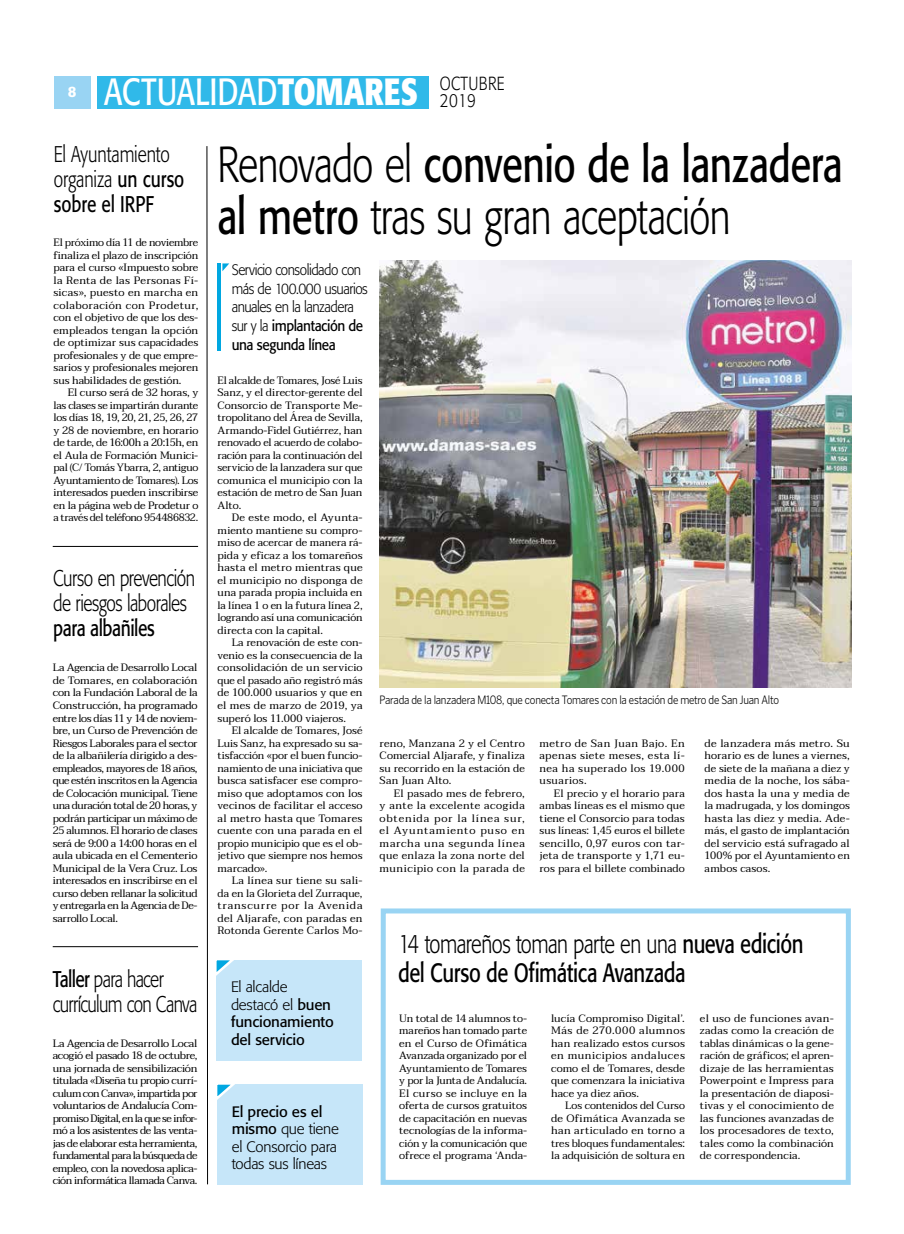
<style>
.page{position:relative;width:904px;height:1234px;background:#fff}
.page>*{position:absolute;margin:0;border:0;box-sizing:border-box;transform-origin:0 0}
.t1{font:300 50px/52.5px "Formata";letter-spacing:-.015em;color:#000;scale:.77 1}
.t2{font:37.5px "Formata";color:#fff;scale:.8 1}
.t3{font:26.25px/28.8px "Formata";letter-spacing:-.02em;color:#000;scale:.77 1}
.t4{font:300 22.5px/25px "Formata";letter-spacing:-.025em;color:#000;scale:.77 1}
.t5{font:22.5px "Formata";letter-spacing:-.03em;color:#000;scale:.77 1}
.t6{font:300 18.75px "Formata";color:#000;scale:.8 1}
.t7{font:300 15px/18.8px "Formata";letter-spacing:-.03em;color:#000;scale:.9 1}
.t8{font:300 15px/17.5px "Formata";letter-spacing:-.03em;color:#000}
.t9{font:15px/17.5px "Formata";letter-spacing:-.015em;color:#000}
.t10{font:500 15px "Formata";color:#fff}
.t11{font:300 12.5px "Poynter Gothic Text";letter-spacing:-.025em;color:#000;scale:.85 1}
.t12{font:10.62px/12.5px "Taviraj";letter-spacing:.005em;color:#000;text-align:justify}
.s1{font-weight:700}
.s2{font-weight:400}
.s3{font-weight:300}
</style>
<div class="page">
<div style="left:97px;top:76px;width:332px;height:33px;background:#30b9e9"></div>
<div style="left:54px;top:76px;width:36px;height:33px;background:#99d4f3"></div>
<img style="left:379px;top:260px;width:472px;height:427px">
<div style="left:380px;top:908px;width:470px;height:276px;border:5px solid #99d4f3"></div>
<div style="left:217px;top:1083px;width:146px;height:101px;background:#c6e6f9"></div>
<hr style="left:53px;top:546px;width:145px;height:1px;background:#000">
<div style="left:216px;top:959px;width:146px;height:101px;background:#c6e6f9"></div>
<svg style="left:206px;top:146px;width:35px;height:1038px"></svg>
<hr style="left:53px;top:946px;width:145px;height:1px;background:#000">
<h3 class="t10" style="left:68px;top:83px;width:10px">8</h3>
<h2 class="t2" style="left:104px;top:69px;width:502px">ACTUALIDAD<span class="s1">TOMARES</span> <sup>OCTUBRE</sup></h2>
<h3 class="t6" style="left:440px;top:90px;width:47px">2019</h3>
<h3 class="t4" style="left:54px;top:142px;width:171px">El Ayuntamiento organiza <span class="s2">un curso sobre el IRPF</span></h3>
<p class="t12" style="left:54px;top:236px;width:146px">El próximo día 11 de noviembre finaliza el plazo de inscripción para el curso «Impuesto sobre la Renta de las Personas Fí&shy;sicas», puesto en marcha en colaboración con Prodetur, con el objetivo de que los des&shy;empleados tengan la opción de optimizar sus capacidades profesionales y de que empre&shy;sarios y profesionales mejoren sus habilidades de gestión.</p>
<p class="t12" style="left:54px;top:386px;width:146px;text-indent:14px">El curso será de 32 horas, y las clases se impartirán durante los días 18, 19, 20, 21, 25, 26, 27 y 28 de noviembre, en horario de tarde, de 16:00h a 20:15h, en el Aula de Formación Munici&shy;pal (C/ Tomás Ybarra, 2, antiguo Ayuntamiento de Tomares). Los interesados pueden inscribirse en la página web de Prodetur o a través del teléfono 954486832.</p>
<h3 class="t4" style="left:53px;top:565px;width:186px">Curso en prevención de riesgos laborales</h3>
<h3 class="t5" style="left:53px;top:614px;width:133px">para albañiles</h3>
<p class="t12" style="left:53px;top:661px;width:146px">La Agencia de Desarrollo Local de Tomares, en colaboración con la Fundación Laboral de la Construcción, ha programado entre los días 11 y 14 de noviem&shy;bre, un Curso de Prevención de Riesgos Laborales para el sector de la albañilería dirigido a des&shy;empleados, mayores de 18 años, que estén inscritos en la Agencia de Colocación municipal. Tiene una duración total de 20 horas, y podrán participar un máximo de 25 alumnos. El horario de clases será de 9:00 a 14:00 horas en el aula ubicada en el Cementerio Municipal de la Vera Cruz. Los interesados en inscribirse en el curso deben rellanar la solicitud y entregarla en la Agencia de De&shy;sarrollo Local.</p>
<h3 class="t4" style="left:53px;top:966px;width:189px"><span class="s2">Taller</span> para hacer currículum con Canva</h3>
<p class="t12" style="left:53px;top:1036px;width:146px">La Agencia de Desarrollo Local acogió el pasado 18 de octubre, una jornada de sensibilización titulada «Diseña tu propio currí&shy;culum con Canva», impartida por voluntarios de Andalucía Com&shy;promiso Digital, en la que se infor&shy;mó a los asistentes de las venta&shy;jas de elaborar esta herramienta, fundamental para la búsqueda de empleo, con la novedosa aplica&shy;ción informática llamada Canva.</p>
<h1 class="t1" style="left:217px;top:138px;width:813px">Renovado el <span class="s2">convenio de la lanzadera al metro</span> tras su gran aceptación</h1>
<h3 class="t7" style="left:232px;top:260px;width:153px">Servicio consolidado con más de 100.000 usuarios anuales en la lanzadera sur y la <span class="s2">implantación de una segunda línea</span></h3>
<p class="t12" style="left:217px;top:374px;width:147px">El alcalde de Tomares, José Luis Sanz, y el director-gerente del Consorcio de Transporte Me&shy;tropolitano del Área de Sevilla, Armando-Fidel Gutiérrez, han renovado el acuerdo de colabo&shy;ración para la continuación del servicio de la lanzadera sur que comunica el municipio con la estación de metro de San Juan Alto.</p>
<p class="t12" style="left:217px;top:511px;width:147px;text-indent:14px">De este modo, el Ayunta&shy;miento mantiene su compro&shy;miso de acercar de manera rá&shy;pida y eficaz a los tomareños hasta el metro mientras que el municipio no disponga de una parada propia incluida en la línea 1 o en la futura línea 2, logrando así una comunicación directa con la capital.</p>
<p class="t12" style="left:217px;top:636px;width:147px;text-indent:14px">La renovación de este con&shy;venio es la consecuencia de la consolidación de un servicio que el pasado año registró más de 100.000 usuarios y que en el mes de marzo de 2019, ya superó los 11.000 viajeros.</p>
<p class="t12" style="left:217px;top:724px;width:147px;text-indent:14px">El alcalde de Tomares, José Luis Sanz, ha expresado su sa&shy;tisfacción «por el buen funcio&shy;namiento de una iniciativa que busca satisfacer ese compro&shy;miso que adoptamos con los vecinos de facilitar el acceso al metro hasta que Tomares cuente con una parada en el propio municipio que es el ob&shy;jetivo que siempre nos hemos marcado».</p>
<p class="t12" style="left:217px;top:874px;width:147px;text-indent:14px">La línea sur tiene su sali&shy;da en la Glorieta del Zurraque, transcurre por la Avenida del Aljarafe, con paradas en Rotonda Gerente Carlos Mo-</p>
<h3 class="t9" style="left:231px;top:977px;width:104px"><span class="s3">El alcalde destacó el</span> buen funcionamiento del servicio</h3>
<h3 class="t8" style="left:232px;top:1102px;width:109px"><span class="s2">El precio es el mismo</span> que tiene el Consorcio para todas sus líneas</h3>
<p class="t11" style="left:379px;top:693px;width:471px">Parada de la lanzadera M108, que conecta Tomares con la estación de metro de San Juan Alto</p>
<p class="t12" style="left:379px;top:736px;width:147px">reno, Manzana 2 y el Centro Comercial Aljarafe, y finaliza su recorrido en la estación de San Juan Alto.</p>
<p class="t12" style="left:379px;top:786px;width:147px;text-indent:14px">El pasado mes de febrero, y ante la excelente acogida obtenida por la línea sur, el Ayuntamiento puso en marcha una segunda línea que enlaza la zona norte del municipio con la parada de</p>
<p class="t12" style="left:539px;top:736px;width:147px">metro de San Juan Bajo. En apenas siete meses, esta lí&shy;nea ha superado los 19.000 usuarios.</p>
<p class="t12" style="left:539px;top:786px;width:147px;text-indent:14px">El precio y el horario para ambas líneas es el mismo que tiene el Consorcio para todas sus líneas: 1,45 euros el billete sencillo, 0,97 euros con tar&shy;jeta de transporte y 1,71 eu&shy;ros para el billete combinado</p>
<p class="t12" style="left:704px;top:736px;width:147px">de lanzadera más metro. Su horario es de lunes a viernes, de siete de la mañana a diez y media de la noche, los sába&shy;dos hasta la una y media de la madrugada, y los domingos hasta las diez y media. Ade&shy;más, el gasto de implantación del servicio está sufragado al 100% por el Ayuntamiento en ambos casos.</p>
<h3 class="t3" style="left:398px;top:929px;width:528px"><span class="s3">14 tomareños toman parte en una</span> nueva edición del Curso de Ofimática Avanzada</h3>
<p class="t12" style="left:399px;top:1011px;width:129px">Un total de 14 alumnos to&shy;mareños han tomado parte en el Curso de Ofimática Avanzada organizado por el Ayuntamiento de Tomares y por la Junta de Andalucía.<br>El curso se incluye en la oferta de cursos gratuitos de capacitación en nuevas tecnologías de la informa&shy;ción y la comunicación que ofrece el programa ‘Anda-</p>
<p class="t12" style="left:551px;top:1011px;width:135px">lucía Compromiso Digital’.<br>Más de 270.000 alumnos han realizado estos cursos en municipios andaluces como el de Tomares, desde que comenzara la iniciativa hace ya diez años.</p>
<p class="t12" style="left:700px;top:1011px;width:135px">el uso de funciones avan&shy;zadas como la creación de tablas dinámicas o la gene&shy;ración de gráficos; el apren&shy;dizaje de las herramientas Powerpoint e Impress para la presentación de diaposi&shy;tivas y el conocimiento de las funciones avanzadas de los procesadores de texto, tales como la combinación de correspondencia.</p>
<p class="t12" style="left:551px;top:1099px;width:135px;text-indent:14px">Los contenidos del Curso de Ofimática Avanzada se han articulado en torno a tres bloques fundamentales: la adquisición de soltura en</p>
</div>
